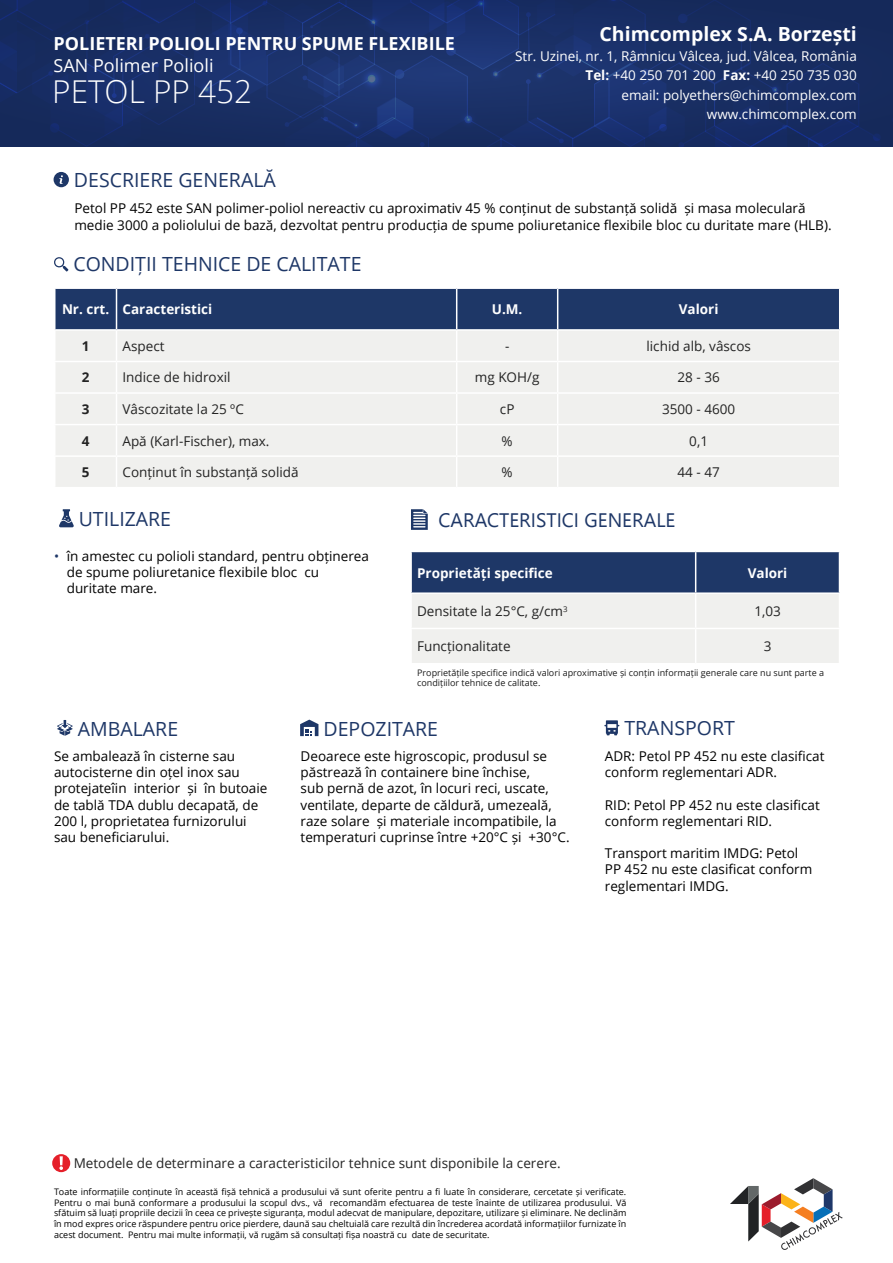
<style>
.page{position:relative;width:893px;height:1263px;background:#fff}
.page>*{position:absolute;margin:0;border:0;box-sizing:border-box;transform-origin:0 0}
.t1{font:300 31.5px "Open Sans";color:#fff}
.t2{font:19.5px "Open Sans";color:#1e3767}
.t3{font:700 19.5px "Open Sans";color:#fff}
.t4{font:700 18px "Open Sans";color:#fff}
.t5{font:18px "Open Sans";color:#fff}
.t6{font:13.5px/16.2px "Open Sans";color:#000}
.t7{font:13.5px "Open Sans";color:#232323}
.t8{font:13.5px/19.5px "Open Sans";color:#fff;text-align:right}
.t9{font:700 13.5px "Open Sans";color:#fff}
.t10{font:700 13.5px "Open Sans";letter-spacing:-.02em;color:#231f20}
.t11{font:700 13.5px "Open Sans";color:#232323}
.t12{font:9px/10.8px "Open Sans";color:#000}
.s1{font-weight:700}
.s2{color:#1e3767}
</style>
<div class="page">
<svg style="left:0;top:0;width:893px;height:146px;background:#182e66"></svg>
<svg style="left:730px;top:1178px;width:113px;height:72px"></svg>
<svg style="left:54px;top:172px;width:15px;height:15px"></svg>
<svg style="left:57px;top:720px;width:16px;height:16px"></svg>
<svg style="left:300px;top:720px;width:18px;height:16px"></svg>
<svg style="left:604px;top:720px;width:15px;height:15px"></svg>
<svg style="left:54px;top:257px;width:14px;height:14px"></svg>
<div style="left:56px;top:289px;width:783px;height:40px;background:#1e3767"></div>
<div style="left:56px;top:331px;width:783px;height:156px;background:#f0f0ee"></div>
<hr style="left:116px;top:425px;width:1px;height:30px;background:#fff">
<hr style="left:456px;top:425px;width:1px;height:30px;background:#fff">
<hr style="left:557px;top:425px;width:1px;height:30px;background:#fff">
<hr style="left:54px;top:455px;width:63px;height:2px;background:#fff">
<hr style="left:117px;top:455px;width:340px;height:2px;background:#fff">
<hr style="left:116px;top:457px;width:1px;height:30px;background:#fff">
<hr style="left:457px;top:455px;width:101px;height:2px;background:#fff">
<hr style="left:456px;top:457px;width:1px;height:30px;background:#fff">
<hr style="left:558px;top:455px;width:282px;height:2px;background:#fff">
<hr style="left:557px;top:457px;width:1px;height:30px;background:#fff">
<hr style="left:116px;top:331px;width:1px;height:30px;background:#fff">
<hr style="left:456px;top:331px;width:1px;height:30px;background:#fff">
<hr style="left:557px;top:331px;width:1px;height:30px;background:#fff">
<hr style="left:54px;top:361px;width:63px;height:1px;background:#fff">
<hr style="left:117px;top:361px;width:340px;height:1px;background:#fff">
<hr style="left:116px;top:362px;width:1px;height:30px;background:#fff">
<hr style="left:457px;top:361px;width:101px;height:1px;background:#fff">
<hr style="left:456px;top:362px;width:1px;height:30px;background:#fff">
<hr style="left:558px;top:361px;width:282px;height:1px;background:#fff">
<hr style="left:557px;top:362px;width:1px;height:30px;background:#fff">
<hr style="left:54px;top:392px;width:63px;height:2px;background:#fff">
<hr style="left:117px;top:392px;width:340px;height:2px;background:#fff">
<hr style="left:116px;top:394px;width:1px;height:30px;background:#fff">
<hr style="left:457px;top:392px;width:101px;height:2px;background:#fff">
<hr style="left:456px;top:394px;width:1px;height:30px;background:#fff">
<hr style="left:558px;top:392px;width:282px;height:2px;background:#fff">
<hr style="left:557px;top:394px;width:1px;height:30px;background:#fff">
<hr style="left:54px;top:424px;width:63px;height:1px;background:#fff">
<hr style="left:117px;top:424px;width:340px;height:1px;background:#fff">
<hr style="left:457px;top:424px;width:101px;height:1px;background:#fff">
<hr style="left:558px;top:424px;width:282px;height:1px;background:#fff">
<hr style="left:116px;top:289px;width:1px;height:40px;background:#fff">
<hr style="left:456px;top:289px;width:1px;height:40px;background:#fff">
<hr style="left:557px;top:289px;width:1px;height:40px;background:#fff">
<svg style="left:412px;top:552px;width:427px;height:111px;background:#a2acbc"></svg>
<hr style="left:695px;top:594px;width:1px;height:34px;background:#fff">
<hr style="left:410px;top:628px;width:286px;height:1px;background:#fff">
<hr style="left:696px;top:628px;width:144px;height:1px;background:#fff">
<hr style="left:695px;top:629px;width:1px;height:34px;background:#fff">
<hr style="left:695px;top:552px;width:1px;height:40px;background:#fff">
<hr style="left:410px;top:592px;width:286px;height:2px;background:#fff">
<hr style="left:696px;top:592px;width:144px;height:2px;background:#fff">
<svg style="left:59px;top:509px;width:15px;height:18px"></svg>
<svg style="left:411px;top:509px;width:17px;height:21px"></svg>
<svg style="left:52px;top:1154px;width:18px;height:18px"></svg>
<h3 class="t4" style="left:54px;top:31px;width:403px">POLIETERI POLIOLI PENTRU SPUME FLEXIBILE</h3>
<h3 class="t5" style="left:54px;top:53px;width:162px">SAN Polimer Polioli</h3>
<h1 class="t1" style="left:52px;top:70px;width:201px">PETOL PP 452</h1>
<h2 class="t2" style="left:74px;top:167px;width:203px">DESCRIERE GENERALĂ</h2>
<h2 class="t3" style="left:599px;top:21px;width:259px">Chimcomplex S.A. Borzești</h2>
<p class="t8" style="left:515px;top:46px;width:343px">Str. Uzinei, nr. 1, Râmnicu Vâlcea, jud. Vâlcea, România <span class="s1">Tel:</span> +40 250 701 200 <span class="s1">Fax:</span> +40 250 735 030<br>email: polyethers@chimcomplex.com www.chimcomplex.com</p>
<p class="t6" style="left:74px;top:200px;width:759px">Petol PP 452 este SAN polimer-poliol nereactiv cu aproximativ 45 % conținut de substanță solidă și masa moleculară medie 3000 a poliolului de bază, dezvoltat pentru producția de spume poliuretanice flexibile bloc cu duritate mare (HLB).</p>
<h2 class="t2" style="left:73px;top:251px;width:290px">CONDIȚII TEHNICE DE CALITATE</h2>
<p class="t9" style="left:62px;top:300px;width:152px">Nr. crt. Caracteristici</p>
<p class="t9" style="left:492px;top:300px;width:32px">U.M.</p>
<p class="t9" style="left:679px;top:300px;width:41px">Valori</p>
<p class="t11" style="left:82px;top:336px;width:9px">1</p>
<p class="t7" style="left:122px;top:337px;width:44px">Aspect</p>
<p class="t7" style="left:505px;top:337px;width:6px">-</p>
<p class="t7" style="left:646px;top:337px;width:106px">lichid alb, vâscos</p>
<p class="t11" style="left:82px;top:368px;width:9px">2</p>
<p class="t7" style="left:122px;top:368px;width:110px">Indice de hidroxil</p>
<p class="t7" style="left:475px;top:368px;width:66px">mg KOH/g</p>
<p class="t7" style="left:678px;top:368px;width:44px">28 - 36</p>
<p class="t11" style="left:82px;top:399px;width:9px">3</p>
<p class="t7" style="left:122px;top:400px;width:123px">Vâscozitate la 25 ºC</p>
<p class="t7" style="left:500px;top:400px;width:16px">cP</p>
<p class="t7" style="left:662px;top:400px;width:75px">3500 - 4600</p>
<p class="t11" style="left:82px;top:431px;width:9px">4</p>
<p class="t7" style="left:122px;top:431px;width:149px">Apă (Karl-Fischer), max.</p>
<p class="t7" style="left:502px;top:431px;width:13px">%</p>
<p class="t7" style="left:689px;top:431px;width:20px">0,1</p>
<p class="t11" style="left:82px;top:463px;width:9px">5</p>
<p class="t7" style="left:122px;top:463px;width:178px">Conținut în substanță solidă</p>
<p class="t7" style="left:502px;top:463px;width:13px">%</p>
<p class="t7" style="left:678px;top:463px;width:44px">44 - 47</p>
<h2 class="t2" style="left:79px;top:506px;width:94px">UTILIZARE</h2>
<p class="t6" style="left:67px;top:548px;width:304px;text-indent:-13px"><span class="s2">•</span> în amestec cu polioli standard, pentru obținerea de spume poliuretanice flexibile bloc cu duritate mare.</p>
<p class="t9" style="left:417px;top:563px;width:137px">Proprietăți specifice</p>
<p class="t9" style="left:748px;top:563px;width:41px">Valori</p>
<p class="t7" style="left:417px;top:602px;width:152px">Densitate la 25°C, g/cm<sup>3</sup></p>
<p class="t7" style="left:754px;top:602px;width:28px">1,03</p>
<p class="t7" style="left:417px;top:637px;width:95px">Funcționalitate</p>
<p class="t7" style="left:764px;top:637px;width:9px">3</p>
<p class="t12" style="left:417px;top:667px;width:408px">Proprietățile specifice indică valori aproximative și conțin informații generale care nu sunt parte a condițiilor tehnice de calitate.</p>
<h2 class="t2" style="left:78px;top:715px;width:102px">AMBALARE</h2>
<h2 class="t2" style="left:324px;top:716px;width:116px">DEPOZITARE</h2>
<h2 class="t2" style="left:624px;top:715px;width:112px">TRANSPORT</h2>
<p class="t6" style="left:54px;top:747px;width:215px">Se ambalează în cisterne sau autocisterne din oțel inox sau protejateîin interior și în butoaie de tablă TDA dublu decapată, de<br>200 l, proprietatea furnizorului sau beneficiarului.</p>
<p class="t6" style="left:301px;top:747px;width:270px">Deoarece este higroscopic, produsul se păstrează în containere bine închise,<br>sub pernă de azot, în locuri reci, uscate, ventilate, departe de căldură, umezeală, raze solare și materiale incompatibile, la temperaturi cuprinse între +20°C și +30°C.</p>
<p class="t6" style="left:605px;top:747px;width:221px">ADR: Petol PP 452 nu este clasificat conform reglementari ADR.</p>
<p class="t6" style="left:605px;top:796px;width:216px">RID: Petol PP 452 nu este clasificat conform reglementari RID.</p>
<p class="t6" style="left:605px;top:845px;width:209px">Transport maritim IMDG: Petol<br>PP 452 nu este clasificat conform reglementari IMDG.</p>
<p class="t7" style="left:74px;top:1154px;width:488px">Metodele de determinare a caracteristicilor tehnice sunt disponibile la cerere.</p>
<p class="t12" style="left:54px;top:1186px;width:574px;text-align:justify">Toate informațiile conținute în această fișă tehnică a produsului vă sunt oferite pentru a fi luate în considerare, cercetate și verificate.<br>Pentru o mai bună conformare a produsului la scopul dvs., vă recomandăm efectuarea de teste înainte de utilizarea produsului. Vă sfătuim să luați propriile decizii în ceea ce privește siguranța, modul adecvat de manipulare, depozitare, utilizare și eliminare. Ne declinăm în mod expres orice răspundere pentru orice pierdere, daună sau cheltuială care rezultă din încrederea acordată informațiilor furnizate în acest document. Pentru mai multe informații, vă rugăm să consultați fișa noastră cu date de securitate.</p>
<p class="t10" style="left:59px;top:1211px;width:158px">www.chimcomplex.com</p>
</div>
